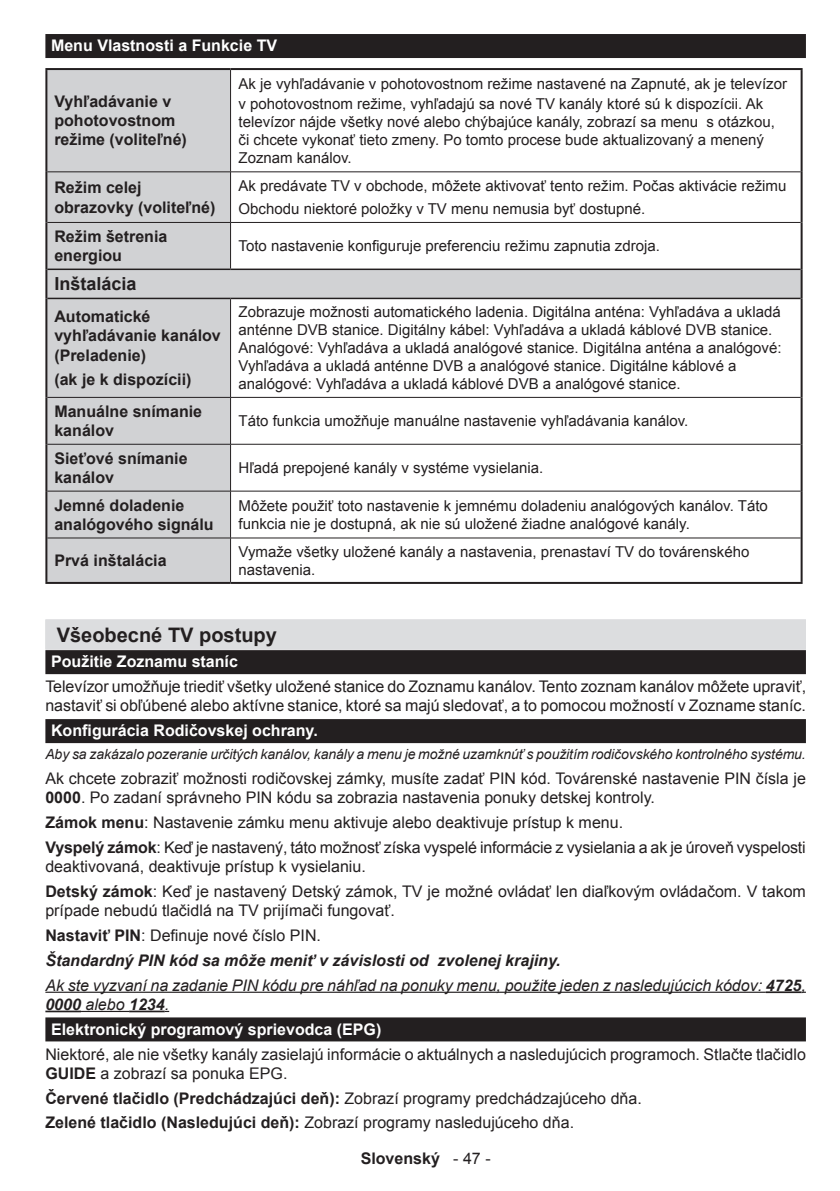
<style>
.page{position:relative;width:840px;height:1191px;background:#fff}
.page>*{position:absolute;margin:0;border:0;box-sizing:border-box;transform-origin:0 0}
.Heading{font:700 20px "Arial";color:#231f20}
.Tablo_stili_ust_basl{font:700 18px "Arial";color:#231f20}
.Body_text{font:16px/19.2px "Arial";color:#231f20}
.Body_text_bold{font:700 16px/19.2px "Arial";color:#231f20}
.Body_text-2{font:italic 16px/19.2px "Arial";color:#231f20}
.Heading_Siyah{font:700 16px "Arial";color:#fff}
.Body_text-3{font:700 16px "Arial";color:#231f20}
.Body_text_bold-2{font:italic 700 16px "Arial";color:#231f20}
.Heading_Siyah_Goster{font:700 16px "Arial";color:#fff}
.Tablo_stili_govde{font:15px/18px "Arial";color:#231f20}
.Body_text_note{font:italic 14px "Arial";letter-spacing:-.005em;color:#231f20}
.s1{font-weight:700}
.s2{font-weight:400}
</style>
<div class="page">
<div style="left:45px;top:34px;width:760px;height:24px;background:#231f20"></div>
<svg style="left:47px;top:70px;width:753px;height:512px"></svg>
<hr style="left:230px;top:70px;width:1px;height:102px;background:#231f20">
<hr style="left:47px;top:171px;width:183px;height:1px;background:#231f20">
<hr style="left:230px;top:171px;width:570px;height:1px;background:#231f20">
<hr style="left:230px;top:172px;width:1px;height:50px;background:#231f20">
<hr style="left:47px;top:222px;width:183px;height:1px;background:#231f20">
<hr style="left:230px;top:222px;width:570px;height:1px;background:#231f20">
<hr style="left:230px;top:223px;width:1px;height:45px;background:#231f20">
<hr style="left:230px;top:299px;width:1px;height:98px;background:#231f20">
<hr style="left:47px;top:397px;width:183px;height:1px;background:#231f20">
<hr style="left:230px;top:397px;width:570px;height:1px;background:#231f20">
<hr style="left:230px;top:397px;width:1px;height:47px;background:#231f20">
<hr style="left:47px;top:444px;width:183px;height:1px;background:#231f20">
<hr style="left:230px;top:444px;width:570px;height:1px;background:#231f20">
<hr style="left:230px;top:444px;width:1px;height:47px;background:#231f20">
<hr style="left:47px;top:491px;width:183px;height:1px;background:#231f20">
<hr style="left:230px;top:491px;width:570px;height:1px;background:#231f20">
<hr style="left:230px;top:491px;width:1px;height:47px;background:#231f20">
<hr style="left:47px;top:537px;width:183px;height:1px;background:#231f20">
<hr style="left:230px;top:537px;width:570px;height:1px;background:#231f20">
<hr style="left:230px;top:538px;width:1px;height:44px;background:#231f20">
<hr style="left:47px;top:268px;width:183px;height:2px;background:#231f20">
<hr style="left:230px;top:268px;width:570px;height:2px;background:#231f20">
<hr style="left:47px;top:298px;width:183px;height:1px;background:#231f20">
<hr style="left:230px;top:298px;width:570px;height:1px;background:#231f20">
<hr style="left:45px;top:68px;width:185px;height:2px;background:#231f20">
<hr style="left:45px;top:70px;width:2px;height:102px;background:#231f20">
<hr style="left:230px;top:68px;width:572px;height:2px;background:#231f20">
<hr style="left:800px;top:70px;width:2px;height:102px;background:#231f20">
<hr style="left:45px;top:172px;width:2px;height:50px;background:#231f20">
<hr style="left:800px;top:172px;width:2px;height:50px;background:#231f20">
<hr style="left:45px;top:222px;width:2px;height:47px;background:#231f20">
<hr style="left:800px;top:222px;width:2px;height:47px;background:#231f20">
<hr style="left:45px;top:269px;width:2px;height:29px;background:#231f20">
<hr style="left:800px;top:269px;width:2px;height:29px;background:#231f20">
<hr style="left:45px;top:298px;width:2px;height:99px;background:#231f20">
<hr style="left:800px;top:298px;width:2px;height:99px;background:#231f20">
<hr style="left:45px;top:397px;width:2px;height:47px;background:#231f20">
<hr style="left:800px;top:397px;width:2px;height:47px;background:#231f20">
<hr style="left:45px;top:444px;width:2px;height:47px;background:#231f20">
<hr style="left:800px;top:444px;width:2px;height:47px;background:#231f20">
<hr style="left:45px;top:491px;width:2px;height:47px;background:#231f20">
<hr style="left:800px;top:491px;width:2px;height:47px;background:#231f20">
<hr style="left:45px;top:538px;width:2px;height:44px;background:#231f20">
<hr style="left:800px;top:538px;width:2px;height:44px;background:#231f20">
<hr style="left:45px;top:582px;width:185px;height:2px;background:#231f20">
<hr style="left:230px;top:582px;width:572px;height:2px;background:#231f20">
<div style="left:45px;top:619px;width:760px;height:30px;background:#e3e3e5"></div>
<div style="left:45px;top:620px;width:760px;height:30px;background:#dcdddf"></div>
<div style="left:45px;top:650px;width:760px;height:24px;background:#231f20"></div>
<div style="left:45px;top:719px;width:760px;height:24px;background:#231f20"></div>
<hr style="left:45px;top:991px;width:720px;height:1px;background:#231f20">
<hr style="left:765px;top:991px;width:36px;height:2px;background:#231f20">
<hr style="left:45px;top:1010px;width:36px;height:2px;background:#231f20">
<hr style="left:81px;top:1010px;width:48px;height:2px;background:#231f20">
<hr style="left:129px;top:1010px;width:36px;height:2px;background:#231f20">
<div style="left:45px;top:1017px;width:760px;height:24px;background:#231f20"></div>
<p class="Heading_Siyah_Goster" style="left:51px;top:35px;width:227px">Menu Vlastnosti a Funkcie TV</p>
<p class="Body_text_bold" style="left:54px;top:92px;width:134px">Vyhľadávanie v pohotovostnom režime (voliteľné)</p>
<p class="Tablo_stili_govde" style="left:238px;top:75px;width:549px">Ak je vyhľadávanie v pohotovostnom režime nastavené na Zapnuté, ak je televízor v pohotovostnom režime, vyhľadajú sa nové TV kanály ktoré sú k dispozícii. Ak televízor nájde všetky nové alebo chýbajúce kanály, zobrazí sa menu s otázkou, či chcete vykonať tieto zmeny. Po tomto procese bude aktualizovaný a menený Zoznam kanálov.</p>
<p class="Body_text_bold" style="left:54px;top:179px;width:162px">Režim celej obrazovky (voliteľné)</p>
<p class="Tablo_stili_govde" style="left:238px;top:177px;width:549px">Ak predávate TV v obchode, môžete aktivovať tento režim. Počas aktivácie režimu</p>
<p class="Tablo_stili_govde" style="left:238px;top:200px;width:408px">Obchodu niektoré položky v TV menu nemusia byť dostupné.</p>
<p class="Body_text_bold" style="left:54px;top:227px;width:114px">Režim šetrenia energiou</p>
<p class="Tablo_stili_govde" style="left:238px;top:237px;width:423px">Toto nastavenie konfiguruje preferenciu režimu zapnutia zdroja.</p>
<p class="Tablo_stili_ust_basl" style="left:54px;top:272px;width:84px">Inštalácia</p>
<p class="Body_text_bold" style="left:54px;top:307px;width:168px">Automatické vyhľadávanie kanálov (Preladenie)</p>
<p class="Body_text_bold" style="left:54px;top:371px;width:138px">(ak je k dispozícii)</p>
<p class="Tablo_stili_govde" style="left:238px;top:303px;width:544px">Zobrazuje možnosti automatického ladenia. Digitálna anténa: Vyhľadáva a ukladá anténne DVB stanice. Digitálny kábel: Vyhľadáva a ukladá káblové DVB stanice.<br>Analógové: Vyhľadáva a ukladá analógové stanice. Digitálna anténa a analógové:<br>Vyhľadáva a ukladá anténne DVB a analógové stanice. Digitálne káblové a analógové: Vyhľadáva a ukladá káblové DVB a analógové stanice.</p>
<p class="Body_text_bold" style="left:54px;top:402px;width:149px">Manuálne snímanie kanálov</p>
<p class="Tablo_stili_govde" style="left:238px;top:412px;width:451px">Táto funkcia umožňuje manuálne nastavenie vyhľadávania kanálov.</p>
<p class="Body_text_bold" style="left:54px;top:449px;width:135px">Sieťové snímanie kanálov</p>
<p class="Tablo_stili_govde" style="left:238px;top:459px;width:306px">Hľadá prepojené kanály v systéme vysielania.</p>
<p class="Body_text_bold" style="left:54px;top:496px;width:161px">Jemné doladenie analógového signálu</p>
<p class="Tablo_stili_govde" style="left:238px;top:497px;width:530px">Môžete použiť toto nastavenie k jemnému doladeniu analógových kanálov. Táto funkcia nie je dostupná, ak nie sú uložené žiadne analógové kanály.</p>
<p class="Body_text_bold" style="left:54px;top:551px;width:114px">Prvá inštalácia</p>
<p class="Tablo_stili_govde" style="left:238px;top:543px;width:512px">Vymaže všetky uložené kanály a nastavenia, prenastaví TV do továrenského nastavenia.</p>
<p class="Heading" style="left:57px;top:622px;width:222px">Všeobecné TV postupy</p>
<p class="Heading_Siyah" style="left:51px;top:651px;width:188px">Použitie Zoznamu staníc</p>
<p class="Body_text" style="left:45px;top:677px;width:761px">Televízor umožňuje triediť všetky uložené stanice do Zoznamu kanálov. Tento zoznam kanálov môžete upraviť, nastaviť si obľúbené alebo aktívne stanice, ktoré sa majú sledovať, a to pomocou možností v Zozname staníc.</p>
<p class="Heading_Siyah" style="left:51px;top:720px;width:268px">Konfigurácia Rodičovskej ochrany.</p>
<p class="Body_text_note" style="left:45px;top:745px;width:761px">Aby sa zakázalo pozeranie určitých kanálov, kanály a menu je možné uzamknúť s použitím rodičovského kontrolného systému.</p>
<p class="Body_text" style="left:45px;top:768px;width:761px">Ak chcete zobraziť možnosti rodičovskej zámky, musíte zadať PIN kód. Továrenské nastavenie PIN čísla je<br><span class="s1">0000</span>. Po zadaní správneho PIN kódu sa zobrazia nastavenia ponuky detskej kontroly.</p>
<p class="Body_text" style="left:45px;top:812px;width:579px"><span class="s1">Zámok menu</span>: Nastavenie zámku menu aktivuje alebo deaktivuje prístup k menu.</p>
<p class="Body_text" style="left:45px;top:837px;width:761px"><span class="s1">Vyspelý zámok</span>: Keď je nastavený, táto možnosť získa vyspelé informácie z vysielania a ak je úroveň vyspelosti deaktivovaná, deaktivuje prístup k vysielaniu.</p>
<p class="Body_text" style="left:45px;top:881px;width:761px"><span class="s1">Detský zámok</span>: Keď je nastavený Detský zámok, TV je možné ovládať len diaľkovým ovládačom. V takom prípade nebudú tlačidlá na TV prijímači fungovať.</p>
<p class="Body_text" style="left:45px;top:925px;width:277px"><span class="s1">Nastaviť PIN</span>: Definuje nové číslo PIN.</p>
<p class="Body_text_bold-2" style="left:45px;top:949px;width:516px">Štandardný PIN kód sa môže meniť v závislosti od zvolenej krajiny.</p>
<p class="Body_text-2" style="left:45px;top:975px;width:761px">Ak ste vyzvaní na zadanie PIN kódu pre náhľad na ponuky menu, použite jeden z nasledujúcich kódov: <span class="s1">4725</span>,<br><span class="s1">0000</span> alebo <span class="s1">1234</span>.</p>
<p class="Heading_Siyah" style="left:51px;top:1018px;width:331px">Elektronický programový sprievodca (EPG)</p>
<p class="Body_text" style="left:45px;top:1044px;width:761px">Niektoré, ale nie všetky kanály zasielajú informácie o aktuálnych a nasledujúcich programoch. Stlačte tlačidlo<br><span class="s1">GUIDE</span> a zobrazí sa ponuka EPG.</p>
<p class="Body_text-3" style="left:45px;top:1087px;width:597px">Červené tlačidlo (Predchádzajúci deň): <span class="s2">Zobrazí programy predchádzajúceho dňa.</span></p>
<p class="Body_text" style="left:45px;top:1113px;width:530px"><span class="s1">Zelené tlačidlo (Nasledujúci deň):</span> Zobrazí programy nasledujúceho dňa.</p>
<p class="Body_text-3" style="left:360px;top:1148px;width:131px">Slovenský <span class="s2">- 47 -</span></p>
</div>
